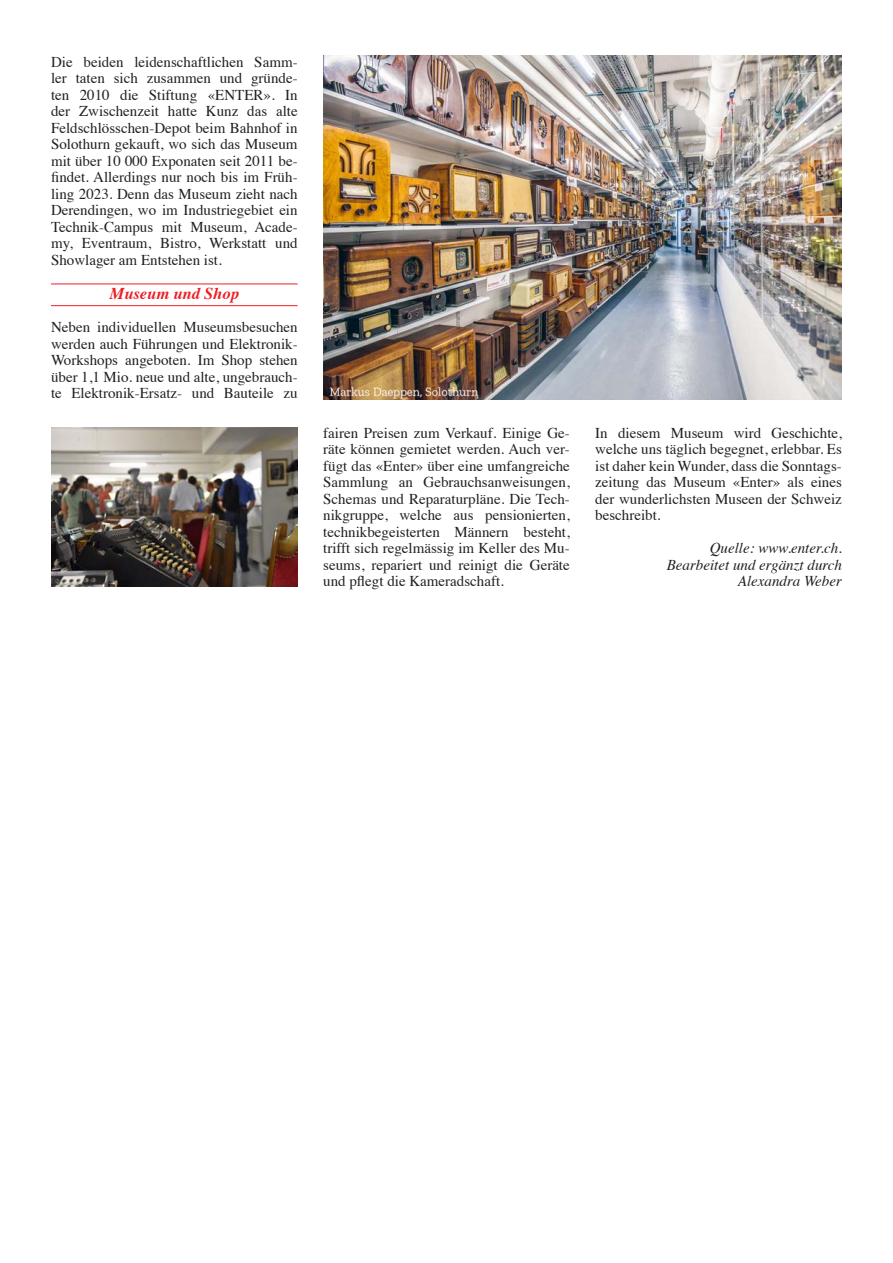
<style>
.page{position:relative;width:893px;height:1263px;background:#fff}
.page>*{position:absolute;margin:0;border:0;box-sizing:border-box;transform-origin:0 0}
.Untertitel_mit_Linie{font:italic 700 16.5px "Times";color:#ee1d23}
.Grundschrift{font:15px/16.5px "Times";color:#231f20;text-align:justify}
.Legende{font:italic 15px "Times";color:#231f20}
</style>
<div class="page">
<hr style="left:51px;top:284px;width:247px;height:1px;background:#ee1d23">
<hr style="left:51px;top:305px;width:247px;height:1px;background:#ee1d23">
<img style="left:51px;top:428px;width:247px;height:159px">
<img style="left:323px;top:55px;width:519px;height:345px">
<p class="Grundschrift" style="left:51px;top:52px;width:248px">Die beiden leidenschaftlichen Samm&shy;ler taten sich zusammen und gründe&shy;ten 2010 die Stiftung «ENTER». In der Zwischenzeit hatte Kunz das alte Feldschlösschen-Depot beim Bahnhof in Solothurn gekauft, wo sich das Museum mit über 10 000 Exponaten seit 2011 be&shy;findet. Allerdings nur noch bis im Früh&shy;ling 2023. Denn das Museum zieht nach Derendingen, wo im Industriegebiet ein Technik-Campus mit Museum, Acade&shy;my, Eventraum, Bistro, Werkstatt und Showlager am Entstehen ist.</p>
<p class="Untertitel_mit_Linie" style="left:110px;top:278px;width:131px">Museum und Shop</p>
<p class="Grundschrift" style="left:51px;top:317px;width:248px">Neben individuellen Museumsbesuchen werden auch Führungen und Elektronik-Workshops angeboten. Im Shop stehen über 1,1 Mio. neue und alte, ungebrauch&shy;te Elektronik-Ersatz- und Bauteile zu</p>
<p class="Grundschrift" style="left:323px;top:423px;width:248px">fairen Preisen zum Verkauf. Einige Ge&shy;räte können gemietet werden. Auch ver&shy;fügt das «Enter» über eine umfangreiche Sammlung an Gebrauchsanweisungen, Schemas und Reparaturpläne. Die Tech&shy;nikgruppe, welche aus pensionierten, technikbegeisterten Männern besteht, trifft sich regelmässig im Keller des Mu&shy;seums, repariert und reinigt die Geräte und pflegt die Kameradschaft.</p>
<p class="Grundschrift" style="left:595px;top:423px;width:248px">In diesem Museum wird Geschichte, welche uns täglich begegnet, erlebbar. Es ist daher kein Wunder, dass die Sonntags&shy;zeitung das Museum «Enter» als eines der wunderlichsten Museen der Schweiz beschreibt.</p>
<p class="Legende" style="left:710px;top:535px;width:134px">Quelle: www.enter.ch.</p>
<p class="Legende" style="left:667px;top:551px;width:177px">Bearbeitet und ergänzt durch</p>
<p class="Legende" style="left:738px;top:568px;width:106px">Alexandra Weber</p>
</div>
